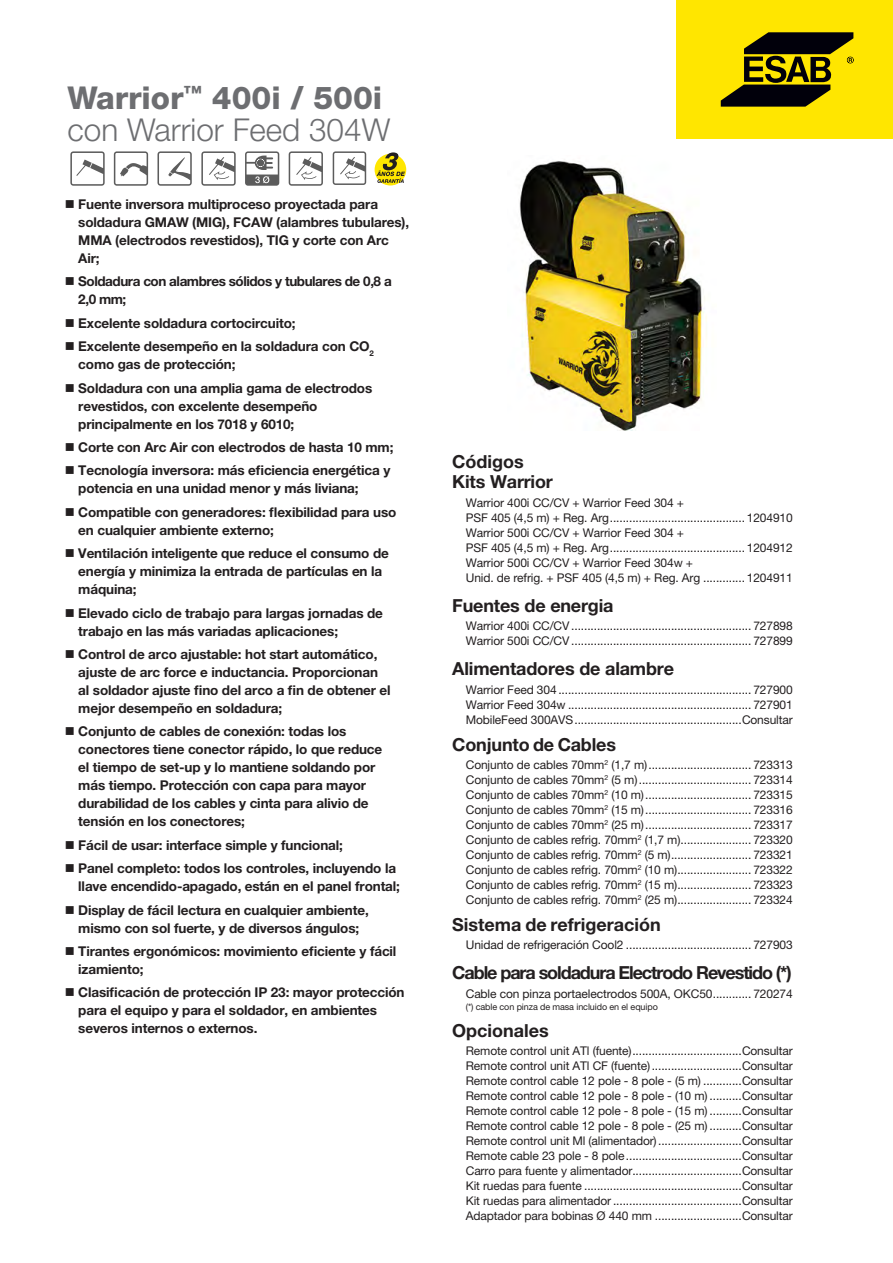
<style>
.page{position:relative;width:893px;height:1263px;background:#fff}
.page>*{position:absolute;margin:0;border:0;box-sizing:border-box;transform-origin:0 0}
.t1{font:300 31.5px/31.5px "Helvetica Neue LT Pro";color:#6d6e71}
.t2{font:700 18px/20.4px "Helvetica Neue LT Pro";letter-spacing:-.01em;color:#231f20}
.t3{font:700 18px "Helvetica Neue LT Pro";letter-spacing:-.06em;color:#231f20}
.t4{font:700 13.5px/18px "Helvetica Neue LT Pro";letter-spacing:-.01em;color:#231f20}
.t5{font:700 13.5px/18px "Helvetica Neue LT Pro";letter-spacing:-.035em;color:#231f20}
.t6{font:12px/15px "Helvetica Neue LT Pro";letter-spacing:-.01em;color:#231f20;text-align:justify}
.t7{font:9px "Helvetica Neue LT Pro";letter-spacing:-.01em;color:#231f20}
.s1{font-weight:800}
</style>
<div class="page">
<div style="left:677px;top:0;width:216px;height:139px;background:#ffe600"></div>
<svg style="left:721px;top:32px;width:133px;height:75px"></svg>
<div style="left:375px;top:154px;width:31px;height:31px;background:#ffe600;border-radius:50%"></div>
<svg style="left:376px;top:152px;width:29px;height:31px"></svg>
<img style="left:519px;top:161px;width:188px;height:269px">
<svg style="left:70px;top:151px;width:35px;height:35px"></svg>
<svg style="left:114px;top:151px;width:34px;height:35px"></svg>
<svg style="left:157px;top:151px;width:35px;height:35px"></svg>
<svg style="left:201px;top:151px;width:35px;height:35px"></svg>
<svg style="left:245px;top:151px;width:34px;height:35px"></svg>
<svg style="left:289px;top:151px;width:34px;height:35px"></svg>
<svg style="left:333px;top:151px;width:33px;height:34px"></svg>
<h1 class="t1" style="left:67px;top:81px;width:324px"><span class="s1">Warrior</span><sup>™</sup> <span class="s1">400i / 500i </span>con Warrior Feed 304W</h1>
<p class="t4" style="left:78px;top:195px;width:332px">Fuente inversora multiproceso proyectada para soldadura GMAW (MIG), FCAW (alambres tubulares), MMA (electrodos revestidos), TIG y corte con Arc Air;</p>
<p class="t5" style="left:78px;top:272px;width:315px">Soldadura con alambres sólidos y tubulares de 0,8 a<br>2,0 mm;</p>
<p class="t4" style="left:78px;top:311px;width:297px;line-height:23.4px">Excelente soldadura cortocircuito;<br>Excelente desempeño en la soldadura con CO<sub>2</sub></p>
<p class="t4" style="left:78px;top:352px;width:296px;line-height:23.4px">como gas de protección;<br>Soldadura con una amplia gama de electrodos</p>
<p class="t4" style="left:78px;top:397px;width:241px">revestidos, con excelente desempeño principalmente en los 7018 y 6010;</p>
<p class="t4" style="left:78px;top:435px;width:317px;line-height:23.4px">Corte con Arc Air con electrodos de hasta 10 mm;<br>Tecnología inversora: más eficiencia energética y</p>
<p class="t4" style="left:78px;top:477px;width:320px;line-height:23.4px">potencia en una unidad menor y más liviana;<br>Compatible con generadores: flexibilidad para uso</p>
<p class="t4" style="left:78px;top:518px;width:312px;line-height:23.4px">en cualquier ambiente externo;<br>Ventilación inteligente que reduce el consumo de</p>
<p class="t4" style="left:78px;top:562px;width:305px">energía y minimiza la entrada de partículas en la máquina;</p>
<p class="t4" style="left:78px;top:603px;width:306px">Elevado ciclo de trabajo para largas jornadas de trabajo en las más variadas aplicaciones;</p>
<p class="t4" style="left:78px;top:645px;width:314px">Control de arco ajustable: hot start automático, ajuste de arc force e inductancia. Proporcionan al soldador ajuste fino del arco a fin de obtener el mejor desempeño en soldadura;</p>
<p class="t4" style="left:78px;top:722px;width:306px">Conjunto de cables de conexión: todas los conectores tiene conector rápido, lo que reduce el tiempo de set-up y lo mantiene soldando por más tiempo. Protección con capa para mayor durabilidad de los cables y cinta para alivio de tensión en los conectores;</p>
<p class="t4" style="left:78px;top:833px;width:319px;line-height:23.4px">Fácil de usar: interface simple y funcional;<br>Panel completo: todos los controles, incluyendo la</p>
<p class="t4" style="left:78px;top:874px;width:323px;line-height:23.4px">llave encendido-apagado, están en el panel frontal;<br>Display de fácil lectura en cualquier ambiente,</p>
<p class="t4" style="left:78px;top:916px;width:320px;line-height:23.4px">mismo con sol fuerte, y de diversos ángulos;<br>Tirantes ergonómicos: movimiento eficiente y fácil</p>
<p class="t4" style="left:78px;top:957px;width:328px;line-height:23.4px">izamiento;<br>Clasificación de protección IP 23: mayor protección</p>
<p class="t4" style="left:78px;top:1001px;width:300px">para el equipo y para el soldador, en ambientes severos internos o externos.</p>
<h2 class="t2" style="left:452px;top:451px;width:102px">Códigos<br>Kits Warrior</h2>
<p class="t6" style="left:466px;top:495px;width:328px;text-align:left">Warrior 400i CC/CV + Warrior Feed 304 +<br>PSF 405 (4,5 m) + Reg. Arg.......................................... 1204910<br>Warrior 500i CC/CV + Warrior Feed 304 +<br>PSF 405 (4,5 m) + Reg. Arg.......................................... 1204912<br>Warrior 500i CC/CV + Warrior Feed 304w +<br>Unid. de refrig. + PSF 405 (4,5 m) + Reg. Arg ............. 1204911</p>
<h2 class="t2" style="left:452px;top:595px;width:163px">Fuentes de energia</h2>
<p class="t6" style="left:466px;top:618px;width:328px">Warrior 400i CC/CV ........................................................ 727898<br>Warrior 500i CC/CV ........................................................ 727899</p>
<h2 class="t2" style="left:452px;top:658px;width:223px">Alimentadores de alambre</h2>
<p class="t6" style="left:466px;top:681px;width:328px">Warrior Feed 304 ............................................................ 727900<br>Warrior Feed 304w ......................................................... 727901<br>MobileFeed 300AVS....................................................Consultar</p>
<h2 class="t2" style="left:452px;top:733px;width:165px">Conjunto de Cables</h2>
<p class="t6" style="left:466px;top:757px;width:329px">Conjunto de cables 70mm<sup>2</sup> (1,7 m)................................ 723313<br>Conjunto de cables 70mm<sup>2</sup> (5 m)................................... 723314<br>Conjunto de cables 70mm<sup>2</sup> (10 m)................................. 723315<br>Conjunto de cables 70mm<sup>2</sup> (15 m)................................. 723316<br>Conjunto de cables 70mm<sup>2</sup> (25 m)................................. 723317<br>Conjunto de cables refrig. 70mm<sup>2</sup> (1,7 m)...................... 723320<br>Conjunto de cables refrig. 70mm<sup>2</sup> (5 m)......................... 723321<br>Conjunto de cables refrig. 70mm<sup>2</sup> (10 m)....................... 723322<br>Conjunto de cables refrig. 70mm<sup>2</sup> (15 m)....................... 723323<br>Conjunto de cables refrig. 70mm<sup>2</sup> (25 m)....................... 723324</p>
<h2 class="t2" style="left:452px;top:914px;width:210px">Sistema de refrigeración</h2>
<p class="t6" style="left:466px;top:937px;width:328px">Unidad de refrigeración Cool2 ....................................... 727903</p>
<h2 class="t3" style="left:452px;top:962px;width:341px">Cable para soldadura Electrodo Revestido (*)</h2>
<p class="t6" style="left:466px;top:986px;width:328px">Cable con pinza portaelectrodos 500A, OKC50............ 720274</p>
<p class="t7" style="left:466px;top:1001px;width:194px">(*) cable con pinza de masa incluido en el equipo</p>
<h2 class="t2" style="left:452px;top:1020px;width:98px">Opcionales</h2>
<p class="t6" style="left:466px;top:1043px;width:328px">Remote control unit ATl (fuente)..................................Consultar Remote control unit ATl CF (fuente)............................Consultar Remote control cable 12 pole - 8 pole - (5 m) ............Consultar Remote control cable 12 pole - 8 pole - (10 m) ..........Consultar Remote control cable 12 pole - 8 pole - (15 m) ..........Consultar Remote control cable 12 pole - 8 pole - (25 m) ..........Consultar Remote control unit Ml (alimentador)..........................Consultar Remote cable 23 pole - 8 pole....................................Consultar Carro para fuente y alimentador..................................Consultar Kit ruedas para fuente .................................................Consultar Kit ruedas para alimentador ........................................Consultar Adaptador para bobinas Ø 440 mm ...........................Consultar</p>
</div>
